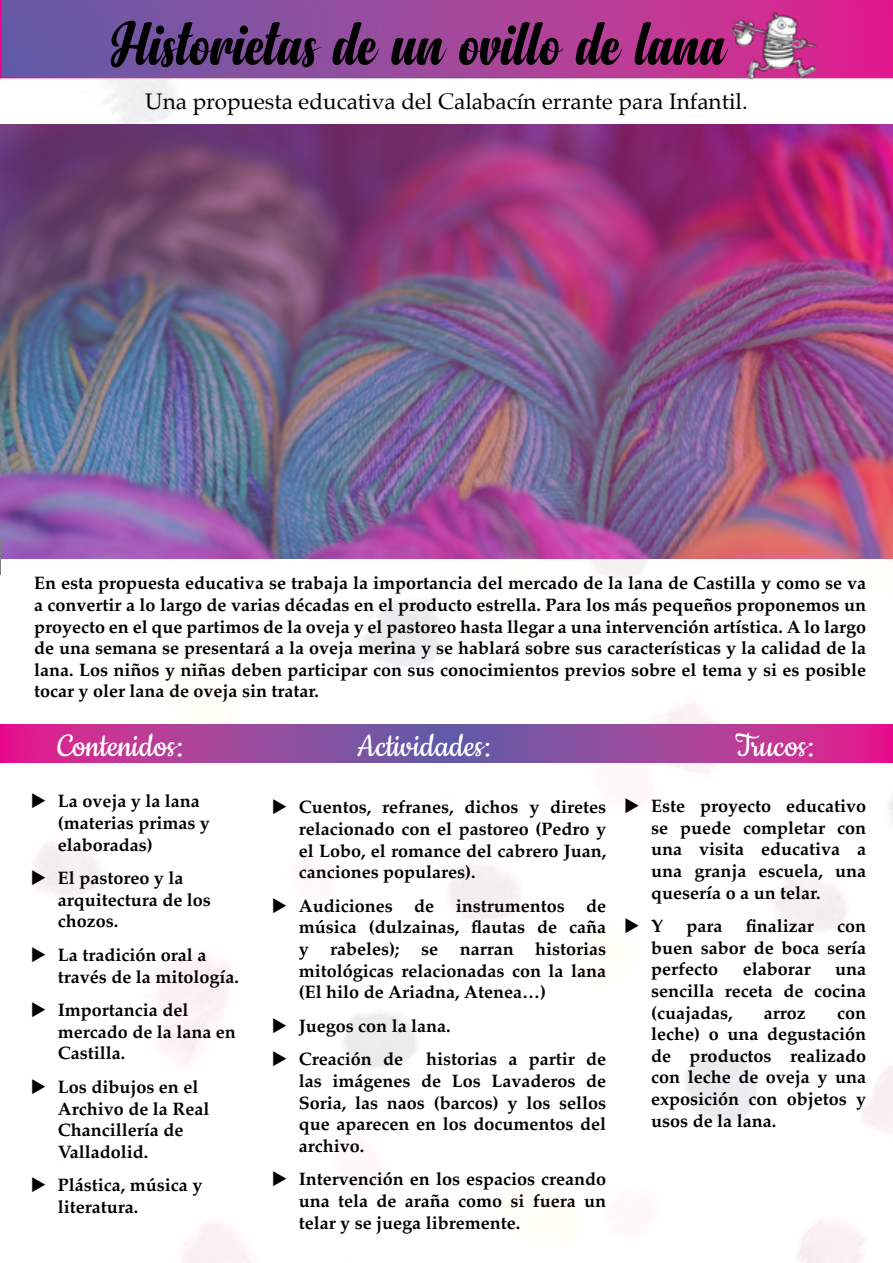
<style>
.page{position:relative;width:893px;height:1263px;background:#fff}
.page>*{position:absolute;margin:0;border:0;box-sizing:border-box;transform-origin:0 0}
.t1{font:63px "Anydore";color:#000}
.t2{font:37.5px "Cookie";color:#fff}
.t3{font:22.5px "Palatino";color:#000}
.t4{font:700 18px/21.6px "Palatino";color:#000;text-align:justify}
</style>
<div class="page">
<img style="left:0;top:78px;width:893px;height:1185px">
<svg style="left:0;top:0;width:893px;height:78px;background:#9a479c"></svg>
<svg style="left:0;top:724px;width:893px;height:38px;background:#a3419a"></svg>
<img style="left:0;top:124px;width:893px;height:435px">
<img style="left:723px;top:0;width:116px;height:80px">
<hr style="left:0;top:540px;width:1px;height:35px;background:#7d7e81">
<svg style="left:32px;top:793px;width:13px;height:15px"></svg>
<svg style="left:32px;top:870px;width:13px;height:15px"></svg>
<svg style="left:32px;top:947px;width:13px;height:15px"></svg>
<svg style="left:32px;top:1002px;width:13px;height:15px"></svg>
<svg style="left:32px;top:1079px;width:13px;height:15px"></svg>
<svg style="left:32px;top:1177px;width:13px;height:15px"></svg>
<svg style="left:273px;top:799px;width:13px;height:15px"></svg>
<svg style="left:273px;top:897px;width:13px;height:16px"></svg>
<svg style="left:273px;top:1017px;width:13px;height:16px"></svg>
<svg style="left:273px;top:1051px;width:13px;height:15px"></svg>
<svg style="left:273px;top:1171px;width:13px;height:15px"></svg>
<svg style="left:626px;top:798px;width:13px;height:15px"></svg>
<svg style="left:626px;top:918px;width:13px;height:15px"></svg>
<h1 class="t1" style="left:113px;top:6px;width:615px">Historietas de un ovillo de lana</h1>
<p class="t3" style="left:145px;top:83px;width:604px">Una propuesta educativa del Calabacín errante para Infantil.</p>
<p class="t4" style="left:34px;top:572px;width:833px">En esta propuesta educativa se trabaja la importancia del mercado de la lana de Castilla y como se va a convertir a lo largo de varias décadas en el producto estrella. Para los más pequeños proponemos un proyecto en el que partimos de la oveja y el pastoreo hasta llegar a una intervención artística. A lo largo de una semana se presentará a la oveja merina y se hablará sobre sus características y la calidad de la lana. Los niños y niñas deben participar con sus conocimientos previos sobre el tema y si es posible tocar y oler lana de oveja sin tratar.</p>
<h2 class="t2" style="left:57px;top:727px;width:127px">Contenidos:</h2>
<h2 class="t2" style="left:357px;top:727px;width:135px">Actividades:</h2>
<h2 class="t2" style="left:735px;top:727px;width:80px">Trucos:</h2>
<p class="t4" style="left:58px;top:790px;width:153px;text-align:left">La oveja y la lana (materias primas y elaboradas)</p>
<p class="t4" style="left:58px;top:867px;width:154px;text-align:left">El pastoreo y la arquitectura de los chozos.</p>
<p class="t4" style="left:58px;top:944px;width:182px">La tradición oral a través de la mitología.</p>
<p class="t4" style="left:58px;top:999px;width:179px;text-align:left">Importancia del mercado de la lana en<br>Castilla.</p>
<p class="t4" style="left:58px;top:1076px;width:153px;text-align:left">Los dibujos en el<br>Archivo de la Real<br>Chancillería de<br>Valladolid.</p>
<p class="t4" style="left:58px;top:1174px;width:146px">Plástica, música y literatura.</p>
<p class="t4" style="left:299px;top:796px;width:309px">Cuentos, refranes, dichos y diretes relacionado con el pastoreo (Pedro y el Lobo, el romance del cabrero Juan, canciones populares).</p>
<p class="t4" style="left:299px;top:894px;width:309px">Audiciones de instrumentos de música (dulzainas, flautas de caña y rabeles); se narran historias mitológicas relacionadas con la lana (El hilo de Ariadna, Atenea…)</p>
<p class="t4" style="left:299px;top:1008px;width:153px;line-height:33.6px">Juegos con la lana.<br>Creación de</p>
<p class="t4" style="left:299px;top:1048px;width:309px;text-indent:127px">historias a partir de las imágenes de Los Lavaderos de Soria, las naos (barcos) y los sellos que aparecen en los documentos del archivo.</p>
<p class="t4" style="left:299px;top:1168px;width:309px">Intervención en los espacios creando una tela de araña como si fuera un telar y se juega libremente.</p>
<p class="t4" style="left:651px;top:795px;width:216px">Este proyecto educativo se puede completar con una visita educativa a una granja escuela, una quesería o a un telar.</p>
<p class="t4" style="left:651px;top:915px;width:14px">Y</p>
<p class="t4" style="left:686px;top:915px;width:37px">para</p>
<p class="t4" style="left:746px;top:915px;width:69px">finalizar</p>
<p class="t4" style="left:651px;top:915px;width:216px;text-indent:186px">con buen sabor de boca sería perfecto</p>
<p class="t4" style="left:743px;top:958px;width:70px">elaborar</p>
<p class="t4" style="left:651px;top:958px;width:216px;text-indent:184px">una sencilla receta de cocina (cuajadas,</p>
<p class="t4" style="left:651px;top:1001px;width:216px;text-indent:186px">con leche) o una degustación de productos realizado con leche de oveja y una exposición con objetos y usos de la lana.</p>
<p class="t4" style="left:764px;top:1001px;width:44px">arroz</p>
</div>
